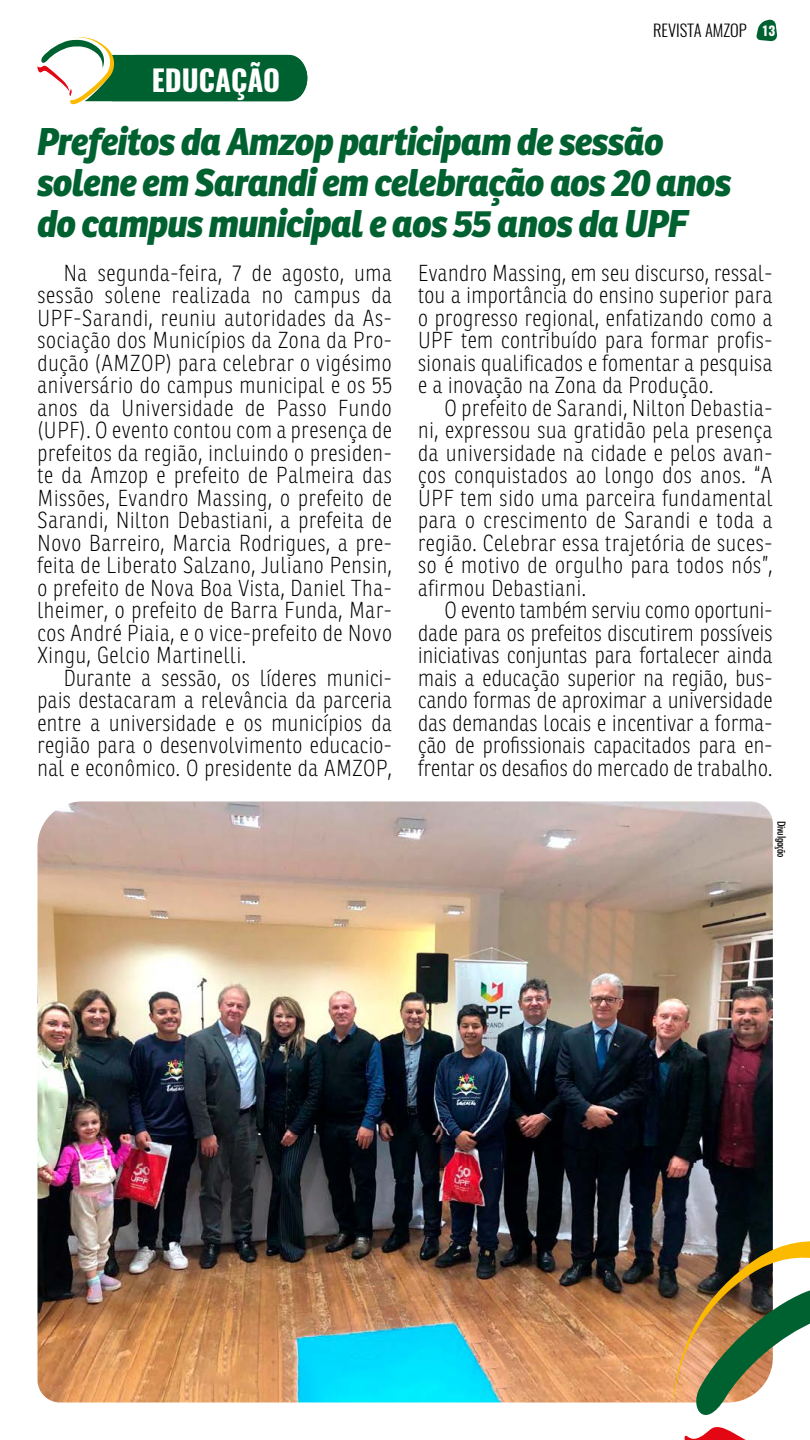
<style>
.page{position:relative;width:810px;height:1440px;background:#fff}
.page>*{position:absolute;margin:0;border:0;box-sizing:border-box;transform-origin:0 0}
.t1{font:italic 800 37.5px/41.2px "Ronnia";letter-spacing:-.03em;color:#006130;scale:.95 1}
.t2{font:700 28.95px "Oswald";color:#fff}
.t3{font:100 22.5px/22.5px "Ronnia Cond";letter-spacing:.02em;color:#000;text-align:justify}
.t4{font:300 16.5px "Oswald";color:#000}
.t5{font:500 condensed 11.25px "Futura BT";letter-spacing:-.02em;color:#000}
.s1{font-weight:700;font-size:12.9px;color:#fff}
</style>
<div class="page">
<svg style="left:756px;top:19px;width:22px;height:22px"></svg>
<svg style="left:37px;top:37px;width:270px;height:68px"></svg>
<img style="left:38px;top:801px;width:735px;height:601px">
<img style="left:673px;top:1225px;width:137px;height:215px">
<p class="t2" style="left:152px;top:60px;width:130px">EDUCAÇÃO</p>
<p class="t4" style="left:653px;top:19px;width:124px">REVISTA AMZOP <span class="s1">13</span></p>
<h1 class="t1" style="left:38px;top:120px;width:733px">Prefeitos da Amzop participam de sessão solene em Sarandi em celebração aos 20 anos do campus municipal e aos 55 anos da UPF</h1>
<p class="t3" style="left:37px;top:262px;width:356px;text-indent:26px">Na segunda-feira, 7 de agosto, uma sessão solene realizada no campus da UPF-Sarandi, reuniu autoridades da As&shy;sociação dos Municípios da Zona da Pro&shy;dução (AMZOP) para celebrar o vigésimo aniversário do campus municipal e os 55 anos da Universidade de Passo Fundo (UPF). O evento contou com a presença de prefeitos da região, incluindo o presiden&shy;te da Amzop e prefeito de Palmeira das Missões, Evandro Massing, o prefeito de Sarandi, Nilton Debastiani, a prefeita de Novo Barreiro, Marcia Rodrigues, a pre&shy;feita de Liberato Salzano, Juliano Pensin, o prefeito de Nova Boa Vista, Daniel Tha&shy;lheimer, o prefeito de Barra Funda, Mar&shy;cos André Piaia, e o vice-prefeito de Novo Xingu, Gelcio Martinelli.</p>
<p class="t3" style="left:37px;top:667px;width:356px;text-indent:26px">Durante a sessão, os líderes munici&shy;pais destacaram a relevância da parceria entre a universidade e os municípios da região para o desenvolvimento educacio&shy;nal e econômico. O presidente da AMZOP,</p>
<p class="t3" style="left:418px;top:262px;width:356px">Evandro Massing, em seu discurso, ressal&shy;tou a importância do ensino superior para o progresso regional, enfatizando como a UPF tem contribuído para formar profis&shy;sionais qualificados e fomentar a pesquisa e a inovação na Zona da Produção.</p>
<p class="t3" style="left:418px;top:397px;width:356px;text-indent:26px">O prefeito de Sarandi, Nilton Debastia&shy;ni, expressou sua gratidão pela presença da universidade na cidade e pelos avan&shy;ços conquistados ao longo dos anos. “A UPF tem sido uma parceira fundamental para o crescimento de Sarandi e toda a região. Celebrar essa trajetória de suces&shy;so é motivo de orgulho para todos nós”, afirmou Debastiani.</p>
<p class="t3" style="left:418px;top:600px;width:356px;text-indent:26px">O evento também serviu como oportuni&shy;dade para os prefeitos discutirem possíveis iniciativas conjuntas para fortalecer ainda mais a educação superior na região, bus&shy;cando formas de aproximar a universidade das demandas locais e incentivar a forma&shy;ção de profissionais capacitados para en&shy;frentar os desafios do mercado de trabalho.</p>
<p class="t5" style="left:788px;top:821px;width:38px;rotate:90deg">Divulgação</p>
</div>
